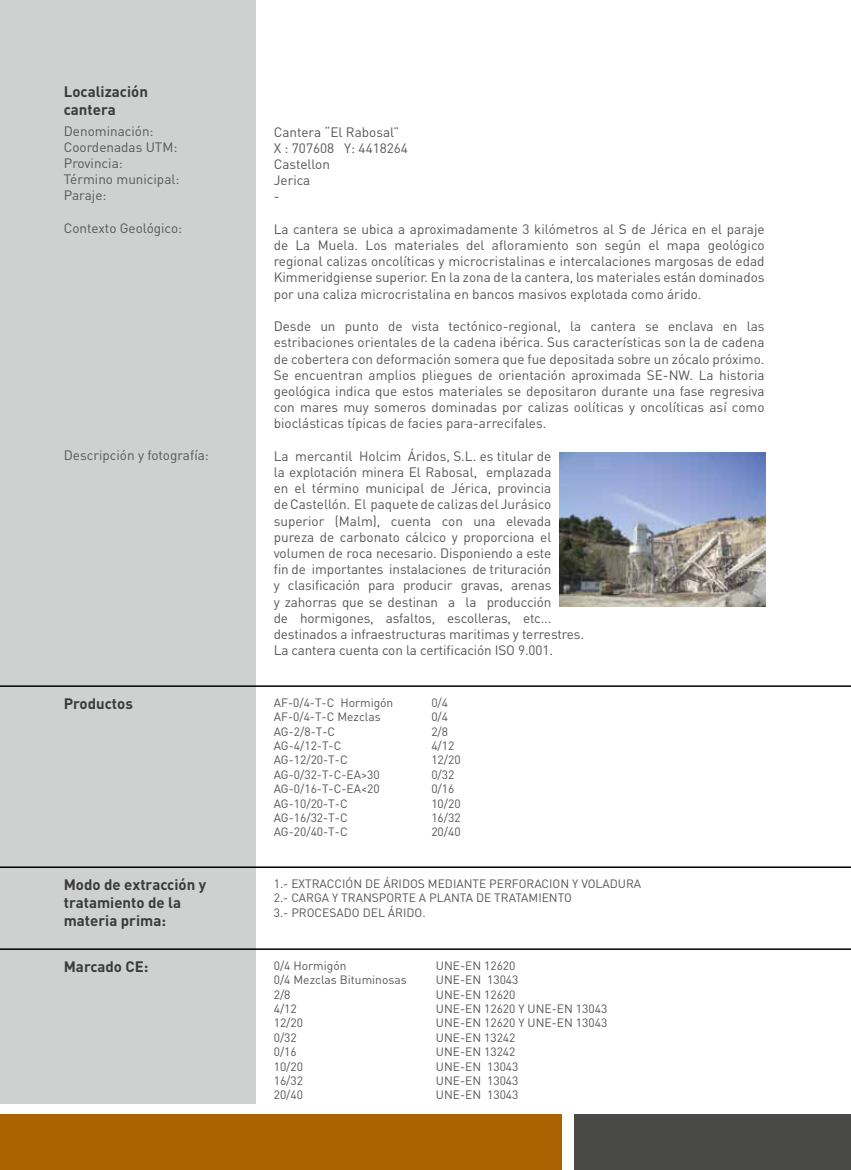
<style>
.page{position:relative;width:851px;height:1170px;background:#fff}
.page>*{position:absolute;margin:0;border:0;box-sizing:border-box;transform-origin:0 0}
.t1{font:700 15px/18px "DIN Pro";color:#3b3b3a}
.t2{font:13.5px/16.2px "DIN Pro";color:#565656}
.t3{font:12px/14.4px "DIN Pro";color:#565656}
</style>
<div class="page">
<div style="left:0;top:0;width:255px;height:1103px;background:#cfd0d0"></div>
<div style="left:574px;top:1114px;width:276px;height:55px;background:#494948"></div>
<div style="left:0;top:1114px;width:561px;height:55px;background:#aa6300"></div>
<hr style="left:0;top:948px;width:850px;height:1px;background:#000">
<hr style="left:0;top:866px;width:850px;height:1px;background:#000">
<hr style="left:0;top:685px;width:850px;height:1px;background:#000">
<img style="left:559px;top:452px;width:206px;height:154px">
<p class="t1" style="left:64px;top:81px;width:86px">Localización cantera</p>
<p class="t2" style="left:64px;top:122px;width:117px">Denominación:<br>Coordenadas UTM:<br>Provincia:<br>Término municipal:<br>Paraje:</p>
<p class="t2" style="left:64px;top:219px;width:120px">Contexto Geológico:</p>
<p class="t2" style="left:64px;top:446px;width:146px">Descripción y fotografía:</p>
<p class="t2" style="left:274px;top:123px;width:136px">Cantera “El Rabosal”<br>X : 707608 Y: 4418264<br>Castellon<br>Jerica<br>-</p>
<p class="t2" style="left:274px;top:220px;width:492px;text-align:justify">La cantera se ubica a aproximadamente 3 kilómetros al S de Jérica en el paraje de La Muela. Los materiales del afloramiento son según el mapa geológico regional calizas oncolíticas y microcristalinas e intercalaciones margosas de edad Kimmeridgiense superior. En la zona de la cantera, los materiales están dominados por una caliza microcristalina en bancos masivos explotada como árido.</p>
<p class="t2" style="left:274px;top:317px;width:492px;text-align:justify">Desde un punto de vista tectónico-regional, la cantera se enclava en las estribaciones orientales de la cadena ibérica. Sus características son la de cadena de cobertera con deformación somera que fue depositada sobre un zócalo próximo.<br>Se encuentran amplios pliegues de orientación aproximada SE-NW. La historia geológica indica que estos materiales se depositaron durante una fase regresiva con mares muy someros dominadas por calizas oolíticas y oncolíticas así como bioclásticas típicas de facies para-arrecifales.</p>
<p class="t2" style="left:274px;top:447px;width:312px">La mercantil Holcim Áridos, S.L. es titular de<br>la explotación minera El Rabosal, emplazada<br>en el término municipal de Jérica, provincia<br>de Castellón. El paquete de calizas del Jurásico superior (Malm), cuenta con una elevada pureza de carbonato cálcico y proporciona el volumen de roca necesario. Disponiendo a este<br>fin de importantes instalaciones de trituración<br>y clasificación para producir gravas, arenas<br>y zahorras que se destinan a la producción<br>de hormigones, asfaltos, escolleras, etc... destinados a infraestructuras maritimas y terrestres.<br>La cantera cuenta con la certificación ISO 9.001.</p>
<p class="t1" style="left:64px;top:694px;width:71px">Productos</p>
<p class="t3" style="left:274px;top:694px;width:121px">AF-0/4-T-C Hormigón</p>
<p class="t3" style="left:431px;top:694px;width:18px">0/4</p>
<p class="t3" style="left:274px;top:709px;width:108px">AF-0/4-T-C Mezclas</p>
<p class="t3" style="left:431px;top:709px;width:18px">0/4</p>
<p class="t3" style="left:274px;top:723px;width:63px">AG-2/8-T-C</p>
<p class="t3" style="left:431px;top:723px;width:18px">2/8</p>
<p class="t3" style="left:274px;top:737px;width:69px">AG-4/12-T-C</p>
<p class="t3" style="left:431px;top:737px;width:25px">4/12</p>
<p class="t3" style="left:274px;top:752px;width:75px">AG-12/20-T-C</p>
<p class="t3" style="left:431px;top:752px;width:31px">12/20</p>
<p class="t3" style="left:274px;top:766px;width:108px">AG-0/32-T-C-EA&gt;30</p>
<p class="t3" style="left:431px;top:766px;width:25px">0/32</p>
<p class="t3" style="left:274px;top:781px;width:108px">AG-0/16-T-C-EA&lt;20</p>
<p class="t3" style="left:431px;top:781px;width:25px">0/16</p>
<p class="t3" style="left:274px;top:795px;width:75px">AG-10/20-T-C</p>
<p class="t3" style="left:431px;top:795px;width:31px">10/20</p>
<p class="t3" style="left:274px;top:809px;width:75px">AG-16/32-T-C</p>
<p class="t3" style="left:431px;top:809px;width:31px">16/32</p>
<p class="t3" style="left:274px;top:824px;width:75px">AG-20/40-T-C</p>
<p class="t3" style="left:431px;top:824px;width:31px">20/40</p>
<p class="t1" style="left:64px;top:875px;width:144px">Modo de extracción y tratamiento de la materia prima:</p>
<p class="t3" style="left:274px;top:875px;width:369px">1.- EXTRACCIÓN DE ÁRIDOS MEDIANTE PERFORACION Y VOLADURA<br>2.- CARGA Y TRANSPORTE A PLANTA DE TRATAMIENTO<br>3.- PROCESADO DEL ÁRIDO.</p>
<p class="t1" style="left:64px;top:956px;width:86px">Marcado CE:</p>
<p class="t3" style="left:274px;top:957px;width:74px">0/4 Hormigón</p>
<p class="t3" style="left:436px;top:957px;width:81px">UNE-EN 12620</p>
<p class="t3" style="left:274px;top:972px;width:134px">0/4 Mezclas Bituminosas</p>
<p class="t3" style="left:436px;top:972px;width:84px">UNE-EN 13043</p>
<p class="t3" style="left:274px;top:986px;width:18px">2/8</p>
<p class="t3" style="left:436px;top:986px;width:81px">UNE-EN 12620</p>
<p class="t3" style="left:274px;top:1000px;width:25px">4/12</p>
<p class="t3" style="left:436px;top:1000px;width:173px">UNE-EN 12620 Y UNE-EN 13043</p>
<p class="t3" style="left:274px;top:1015px;width:31px">12/20</p>
<p class="t3" style="left:436px;top:1015px;width:173px">UNE-EN 12620 Y UNE-EN 13043</p>
<p class="t3" style="left:274px;top:1029px;width:25px">0/32</p>
<p class="t3" style="left:436px;top:1029px;width:81px">UNE-EN 13242</p>
<p class="t3" style="left:274px;top:1044px;width:25px">0/16</p>
<p class="t3" style="left:436px;top:1044px;width:81px">UNE-EN 13242</p>
<p class="t3" style="left:274px;top:1058px;width:31px">10/20</p>
<p class="t3" style="left:436px;top:1058px;width:84px">UNE-EN 13043</p>
<p class="t3" style="left:274px;top:1072px;width:31px">16/32</p>
<p class="t3" style="left:436px;top:1072px;width:84px">UNE-EN 13043</p>
<p class="t3" style="left:274px;top:1087px;width:31px">20/40</p>
<p class="t3" style="left:436px;top:1087px;width:84px">UNE-EN 13043</p>
</div>
